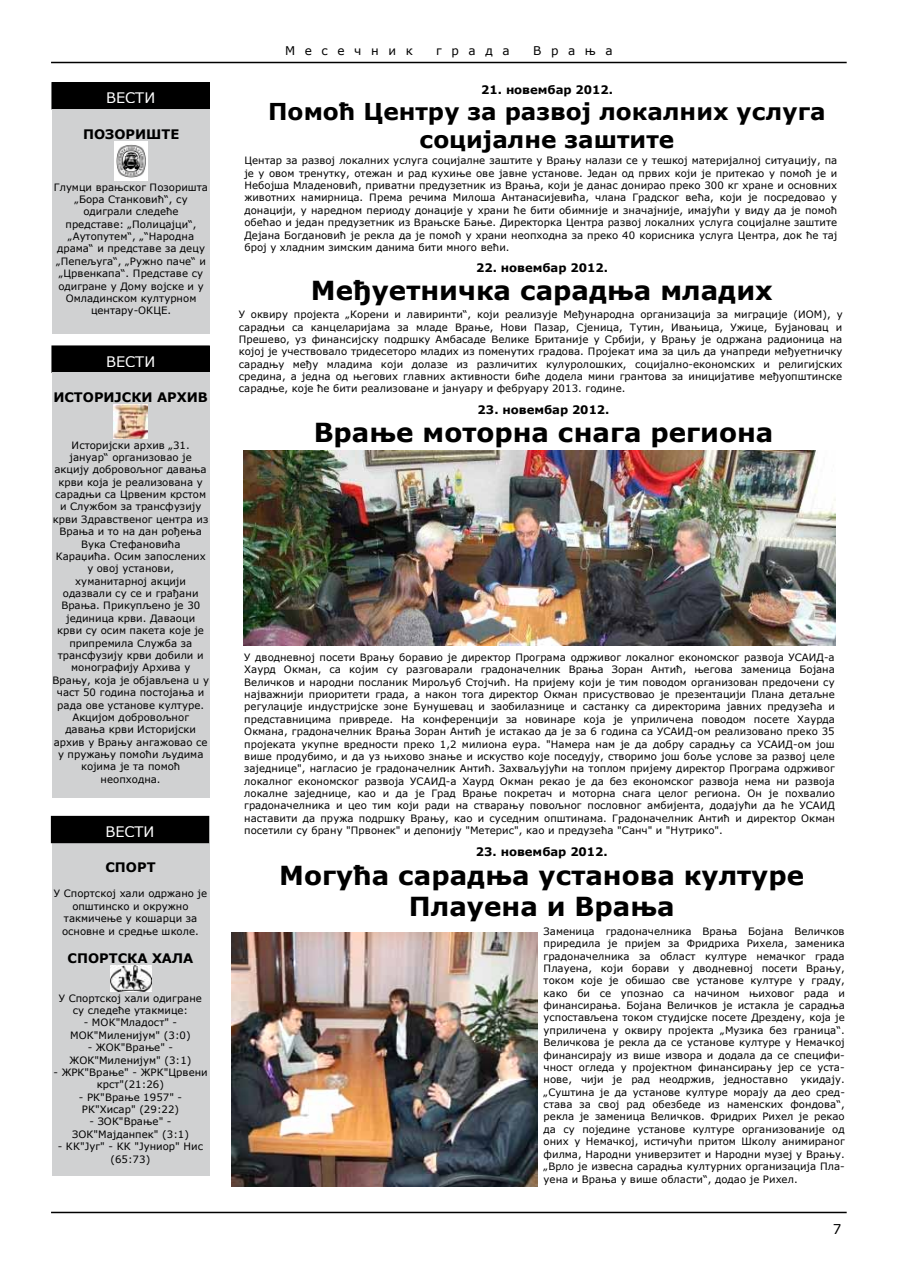
<style>
.page{position:relative;width:902px;height:1280px;background:#fff}
.page>*{position:absolute;margin:0;border:0;box-sizing:border-box;transform-origin:0 0}
.t1{font:700 26.25px/31.8px "Verdana";color:#000;text-align:center}
.t2{font:700 23.25px/28.3px "Verdana";color:#000;text-align:center}
.t3{font:14.55px "Verdana";color:#fff}
.t4{font:13.5px "Verdana";color:#000}
.t5{font:700 13.05px "Verdana";color:#000}
.t6{font:12px "Verdana";letter-spacing:.8em;color:#000}
.t7{font:700 11.7px "Verdana";letter-spacing:-.005em;color:#000}
.t8{font:10.2px/12.5px "Verdana";color:#000;text-align:center}
</style>
<div class="page">
<hr style="left:51px;top:62px;width:795px;height:1px;background:#000">
<hr style="left:51px;top:1212px;width:795px;height:1px;background:#000">
<div style="left:52px;top:83px;width:157px;height:26px;background:#000"></div>
<div style="left:52px;top:82px;width:158px;height:27px;border:1px solid #000"></div>
<div style="left:52px;top:346px;width:157px;height:26px;background:#000"></div>
<div style="left:52px;top:346px;width:158px;height:27px;border:1px solid #000"></div>
<div style="left:52px;top:843px;width:157px;height:333px;background:#d0d1d2"></div>
<img style="left:110px;top:965px;width:41px;height:26px">
<div style="left:51px;top:816px;width:158px;height:27px;background:#000"></div>
<div style="left:53px;top:110px;width:157px;height:224px;background:#d0d1d2"></div>
<img style="left:115px;top:142px;width:33px;height:39px">
<img style="left:232px;top:932px;width:305px;height:254px">
<img style="left:244px;top:450px;width:591px;height:195px">
<div style="left:52px;top:373px;width:157px;height:425px;background:#d0d1d2"></div>
<img style="left:114px;top:405px;width:34px;height:34px">
<h3 class="t3" style="left:106px;top:89px;width:51px">ВЕСТИ</h3>
<p class="t5" style="left:83px;top:126px;width:98px">ПОЗОРИШТЕ</p>
<p class="t8" style="left:54px;top:180px;width:155px">Глумци врањског Позоришта „Бора Станковић“, су одиграли следеће представе: „Полицајци“, „Аутопутем“, „“Народна драма“ и представе за децу „Пепељуга“, „Ружно паче“ и „Црвенкапа“. Представе су одигране у Дому војске и у<br>Омладинском културном центару-ОКЦЕ.</p>
<h3 class="t3" style="left:106px;top:352px;width:51px">ВЕСТИ</h3>
<p class="t5" style="left:53px;top:389px;width:156px">ИСТОРИЈСКИ АРХИВ</p>
<p class="t8" style="left:53px;top:438px;width:158px">Историјски архив „31. јануар“ организовао је акцију добровољног давања крви која је реализована у сарадњи са Црвеним крстом и Службом за трансфузију крви Здравственог центра из<br>Врања и то на дан рођења<br>Вука Стефановића<br>Караџића. Осим запослених у овој установи, хуманитарној акцији одазвали су се и грађани<br>Врања. Прикупљено је 30 јединица крви. Даваоци<br>крви су осим пакета које је припремила Служба за трансфузију крви добили и монографију Архива у<br>Врању, која је објављена u у част 50 година постојања и рада ове установе културе.<br>Акцијом добровољног давања крви Историјски архив у Врању ангажовао се у пружању помоћи људима којима је та помоћ неопходна.</p>
<h3 class="t3" style="left:105px;top:822px;width:51px">ВЕСТИ</h3>
<p class="t5" style="left:105px;top:859px;width:52px">СПОРТ</p>
<p class="t8" style="left:54px;top:887px;width:155px">У Спортској хали одржано је општинско и окружно такмичење у кошарци за основне и средње школе.</p>
<p class="t5" style="left:68px;top:949px;width:127px">СПОРТСКА ХАЛА</p>
<p class="t8" style="left:59px;top:991px;width:144px">У Спортској хали одигране су следеће утакмице:</p>
<p class="t8" style="left:70px;top:1016px;width:122px">- МОК"Младост" -<br>МОК"Миленијум" (3:0)</p>
<p class="t8" style="left:70px;top:1041px;width:123px">- ЖОК"Врање" -<br>ЖОК"Миленијум" (3:1)</p>
<p class="t8" style="left:53px;top:1066px;width:156px">- ЖРК"Врање" - ЖРК"Црвени крст"(21:26)</p>
<p class="t8" style="left:79px;top:1090px;width:105px;text-align:left">- РК"Врање 1957" -<br>РК"Хисар" (29:22)</p>
<p class="t8" style="left:72px;top:1115px;width:118px">- ЗОК"Врање" -<br>ЗОК"Мајданпек" (3:1)</p>
<p class="t8" style="left:58px;top:1140px;width:147px">- КК"Југ" - КК "Јуниор" Нис (65:73)</p>
<p class="t6" style="left:285px;top:43px;width:129px">Месечник</p>
<p class="t6" style="left:436px;top:43px;width:75px">града</p>
<p class="t6" style="left:533px;top:43px;width:81px">Врања</p>
<p class="t7" style="left:481px;top:82px;width:133px">21. новембар 2012.</p>
<h2 class="t2" style="left:268px;top:96px;width:559px">Помоћ Центру за развој локалних услуга социјалне заштите</h2>
<p class="t8" style="left:244px;top:154px;width:594px;text-align:justify">Центар за развој локалних услуга социјалне заштите у Врању налази се у тешкој материјалној ситуацију, па је у овом тренутку, отежан и рад кухиње ове јавне установе. Један од првих који је притекао у помоћ је и Небојша Младеновић, приватни предузетник из Врања, који је данас донирао преко 300 кг хране и основних животних намирница. Према речима Милоша Антанасијевића, члана Градског већа, који је посредовао у донацији, у наредном периоду донације у храни ће бити обимније и значајније, имајући у виду да је помоћ обећао и један предузетник из Врањске Бање. Директорка Центра развој локалних услуга социјалне заштите Дејана Богдановић је рекла да је помоћ у храни неопходна за преко 40 корисника услуга Центра, док ће тај број у хладним зимским данима бити много већи.</p>
<p class="t7" style="left:476px;top:260px;width:133px">22. новембар 2012.</p>
<h1 class="t1" style="left:311px;top:274px;width:463px">Међуетничка сарадња младих</h1>
<p class="t8" style="left:239px;top:308px;width:605px;text-align:justify">У оквиру пројекта „Корени и лавиринти“, који реализује Међународна организација за миграције (ИОМ), у сарадњи са канцеларијама за младе Врање, Нови Пазар, Сјеница, Тутин, Ивањица, Ужице, Бујановац и Прешево, уз финансијску подршку Амбасаде Велике Британије у Србији, у Врању је одржана радионица на којој је учествовало тридесеторо младих из поменутих градова. Пројекат има за циљ да унапреди међуетничку сарадњу међу младима који долазе из различитих кулуролошких, социјално-економских и религијских средина, а једна од његових главних активности биће додела мини грантова за иницијативе међуопштинске сарадње, које ће бити реализоване и јануару и фебруару 2013. године.</p>
<p class="t7" style="left:477px;top:402px;width:133px">23. новембар 2012.</p>
<h1 class="t1" style="left:313px;top:416px;width:461px">Врање моторна снага региона</h1>
<p class="t8" style="left:244px;top:650px;width:592px;text-align:justify">У дводневној посети Врању боравио је директор Програма одрживог локалног економског развоја УСАИД-а Хаурд Окман, са којим су разговарали градоначелник Врања Зоран Антић, његова заменица Бојана Величков и народни посланик Мирољуб Стојчић. На пријему који је тим поводом организован предочени су најважнији приоритети града, а након тога директор Окман присуствовао је презентацији Плана детаљне регулације индустријске зоне Бунушевац и заобилазнице и састанку са директорима јавних предузећа и представницима привреде. На конференцији за новинаре која је уприличена поводом посете Хаурда Окмана, градоначелник Врања Зоран Антић је истакао да је за 6 година са УСАИД-ом реализовано преко 35 пројеката укупне вредности преко 1,2 милиона еура. "Намера нам је да добру сарадњу са УСАИД-ом још више продубимо, и да уз њихово знање и искуство које поседују, створимо још боље услове за развој целе заједнице", нагласио је градоначелник Антић. Захваљујући на топлом пријему директор Програма одрживог локалног економског развоја УСАИД-а Хаурд Окман рекао је да без економског развоја нема ни развоја локалне заједнице, као и да је Град Врање покретач и моторна снага целог региона. Он је похвалио градоначелника и цео тим који ради на стварању повољног пословног амбијента, додајући да ће УСАИД наставити да пружа подршку Врању, као и суседним општинама. Градоначелник Антић и директор Окман посетили су брану "Првонек" и депонију "Метерис", као и предузећа "Санч" и "Нутрико".</p>
<p class="t7" style="left:476px;top:844px;width:133px">23. новембар 2012.</p>
<h1 class="t1" style="left:279px;top:858px;width:526px">Могућа сарадња установа културе<br>Плауена и Врања</h1>
<p class="t8" style="left:543px;top:924px;width:303px;text-align:justify">Заменица градоначелника Врања Бојана Величков приредила је пријем за Фридриха Рихела, заменика градоначелника за област културе немачког града Плауена, који борави у дводневној посети Врању, током које је обишао све установе културе у граду, како би се упознао са начином њиховог рада и финансирања. Бојана Величков је истакла је сарадња успостављена током студијске посете Дрездену, која је уприличена у оквиру пројекта „Музика без граница“.<br>Величкова је рекла да се установе културе у Немачкој финансирају из више извора и додала да се специфи&shy;чност огледа у пројектном финансирању јер се уста&shy;нове, чији је рад неодржив, једноставно укидају. „Суштина је да установе културе морају да део сред&shy;става за свој рад обезбеде из наменских фондова“, рекла је заменица Величков. Фридрих Рихел је рекао да су поједине установе културе организованије од оних у Немачкој, истичући притом Школу анимираног филма, Народни универзитет и Народни музеј у Врању. „Врло је извесна сарадња културних организација Пла&shy;уена и Врања у више области“, додао је Рихел.</p>
<h3 class="t4" style="left:832px;top:1221px;width:10px">7</h3>
</div>
